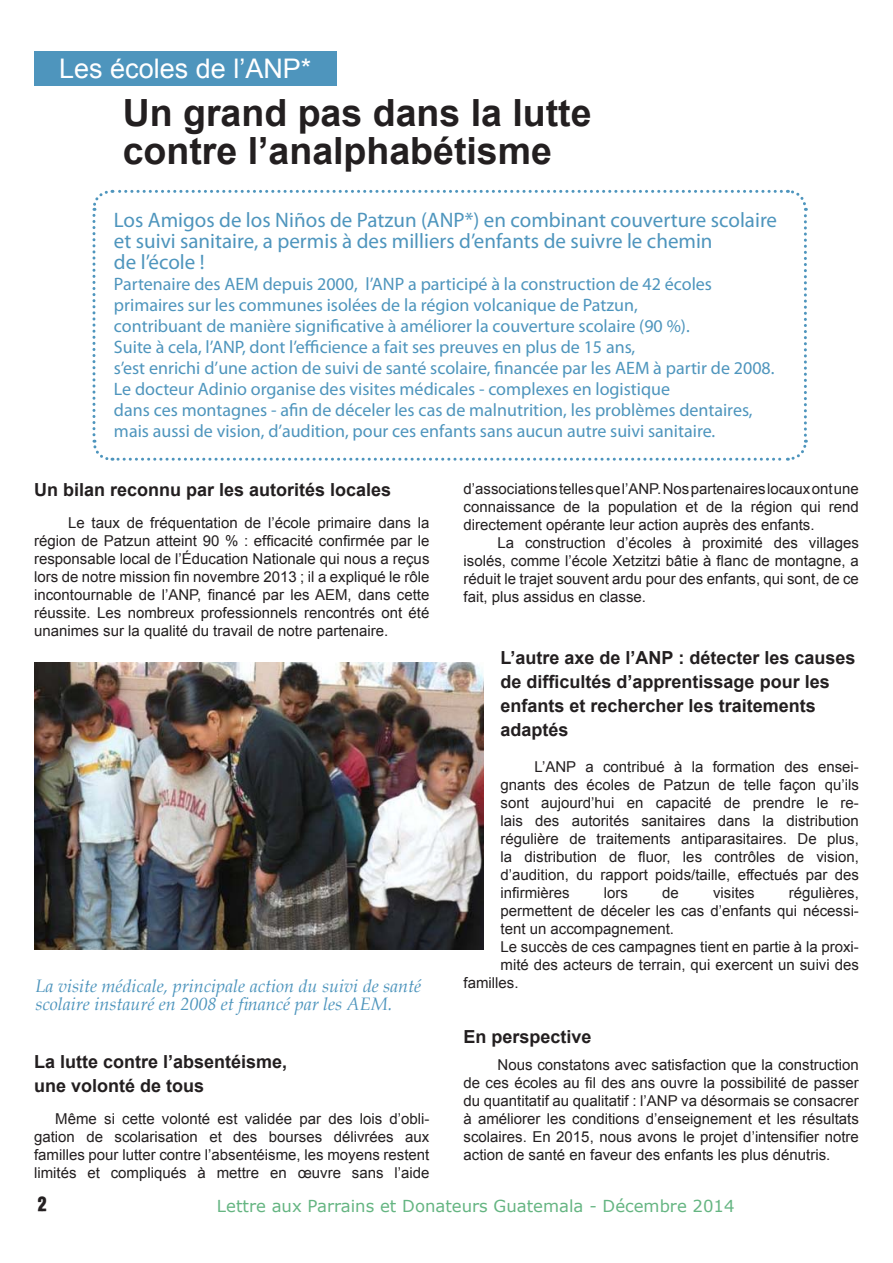
<style>
.page{position:relative;width:893px;height:1263px;background:#fff}
.page>*{position:absolute;margin:0;border:0;box-sizing:border-box;transform-origin:0 0}
.t1{font:700 37.5px "Arial";color:#231f20}
.t2{font:27px "Arial";color:#fff}
.t3{font:22.5px "Victor";color:#231f20}
.t4{font:21px/21px "Myriad Pro";color:#4e95bd}
.t5{font:18px/21px "Myriad Pro";color:#4e95bd}
.t6{font:700 18px/24px "Arial";color:#231f20}
.t7{font:italic 18px/18px "Book Antiqua";color:#4e95bd}
.t8{font:16.5px "Verdana";color:#65b582}
.t9{font:15px/18px "Arial";color:#231f20;text-align:justify}
</style>
<div class="page">
<div style="left:34px;top:51px;width:303px;height:34px;background:#4e95bd"></div>
<svg style="left:92px;top:189px;width:716px;height:272px"></svg>
<img style="left:35px;top:662px;width:449px;height:288px">
<p class="t2" style="left:59px;top:51px;width:254px">Les écoles de l’ANP*</p>
<p class="t1" style="left:123px;top:88px;width:470px">Un grand pas dans la lutte</p>
<p class="t1" style="left:123px;top:125px;width:431px">contre l’analphabétisme</p>
<p class="t4" style="left:114px;top:209px;width:665px">Los Amigos de los Niños de Patzun (ANP*) en combinant couverture scolaire et suivi sanitaire, a permis à des milliers d’enfants de suivre le chemin<br>de l’école !</p>
<p class="t5" style="left:114px;top:274px;width:600px">Partenaire des AEM depuis 2000, l’ANP a participé à la construction de 42 écoles primaires sur les communes isolées de la région volcanique de Patzun, contribuant de manière significative à améliorer la couverture scolaire (90 %).</p>
<p class="t5" style="left:114px;top:337px;width:662px">Suite à cela, l’ANP, dont l’efficience a fait ses preuves en plus de 15 ans,<br>s’est enrichi d’une action de suivi de santé scolaire, financée par les AEM à partir de 2008.<br>Le docteur Adinio organise des visites médicales - complexes en logistique<br>dans ces montagnes - afin de déceler les cas de malnutrition, les problèmes dentaires, mais aussi de vision, d’audition, pour ces enfants sans aucun autre suivi sanitaire.</p>
<p class="t6" style="left:34px;top:479px;width:359px">Un bilan reconnu par les autorités locales</p>
<p class="t9" style="left:34px;top:514px;width:397px;text-indent:34px">Le taux de fréquentation de l’école primaire dans la région de Patzun atteint 90 % : efficacité confirmée par le responsable local de l’Éducation Nationale qui nous a reçus lors de notre mission fin novembre 2013 ; il a expliqué le rôle incontournable de l’ANP, financé par les AEM, dans cette réussite. Les nombreux professionnels rencontrés ont été unanimes sur la qualité du travail de notre partenaire.</p>
<p class="t7" style="left:36px;top:976px;width:387px">La visite médicale, principale action du suivi de santé scolaire instauré en 2008 et financé par les AEM.</p>
<p class="t6" style="left:34px;top:1050px;width:255px">La lutte contre l’absentéisme, une volonté de tous</p>
<p class="t9" style="left:34px;top:1109px;width:397px;text-indent:21px">Même si cette volonté est validée par des lois d’obli&shy;gation de scolarisation et des bourses délivrées aux familles pour lutter contre l’absentéisme, les moyens restent limités et compliqués à mettre en œuvre sans l’aide</p>
<p class="t9" style="left:463px;top:480px;width:397px">d’associations telles que l’ANP. Nos partenaires locaux ont une connaissance de la population et de la région qui rend directement opérante leur action auprès des enfants.</p>
<p class="t9" style="left:463px;top:534px;width:397px;text-indent:34px">La construction d’écoles à proximité des villages isolés, comme l’école Xetzitzi bâtie à flanc de montagne, a réduit le trajet souvent ardu pour des enfants, qui sont, de ce fait, plus assidus en classe.</p>
<p class="t6" style="left:501px;top:646px;width:356px">L’autre axe de l’ANP : détecter les causes de difficultés d’apprentissage pour les enfants et rechercher les traitements adaptés</p>
<p class="t9" style="left:501px;top:758px;width:360px;text-indent:34px">L’ANP a contribué à la formation des ensei&shy;gnants des écoles de Patzun de telle façon qu’ils sont aujourd’hui en capacité de prendre le re&shy;lais des autorités sanitaires dans la distribution régulière de traitements antiparasitaires. De plus, la distribution de fluor, les contrôles de vision, d’audition, du rapport poids/taille, effectués par des infirmières</p>
<p class="t9" style="left:501px;top:884px;width:360px;text-indent:288px">régulières, permettent de déceler les cas d’enfants qui nécessi&shy;tent un accompagnement.</p>
<p class="t9" style="left:501px;top:938px;width:360px">Le succès de ces campagnes tient en partie à la proxi-</p>
<p class="t9" style="left:501px;top:956px;width:360px">mité des acteurs de terrain, qui exercent un suivi des</p>
<p class="t9" style="left:463px;top:974px;width:57px">familles.</p>
<p class="t9" style="left:604px;top:884px;width:26px">lors</p>
<p class="t9" style="left:662px;top:884px;width:18px">de</p>
<p class="t9" style="left:713px;top:884px;width:43px">visites</p>
<p class="t6" style="left:463px;top:1025px;width:130px">En perspective</p>
<p class="t9" style="left:463px;top:1056px;width:397px;text-indent:34px">Nous constatons avec satisfaction que la construction de ces écoles au fil des ans ouvre la possibilité de passer du quantitatif au qualitatif : l’ANP va désormais se consacrer à améliorer les conditions d’enseignement et les résultats scolaires. En 2015, nous avons le projet d’intensifier notre action de santé en faveur des enfants les plus dénutris.</p>
<p class="t3" style="left:38px;top:1192px;width:11px">2</p>
<p class="t8" style="left:217px;top:1194px;width:519px">Lettre aux Parrains et Donateurs Guatemala - Décembre 2014</p>
</div>
